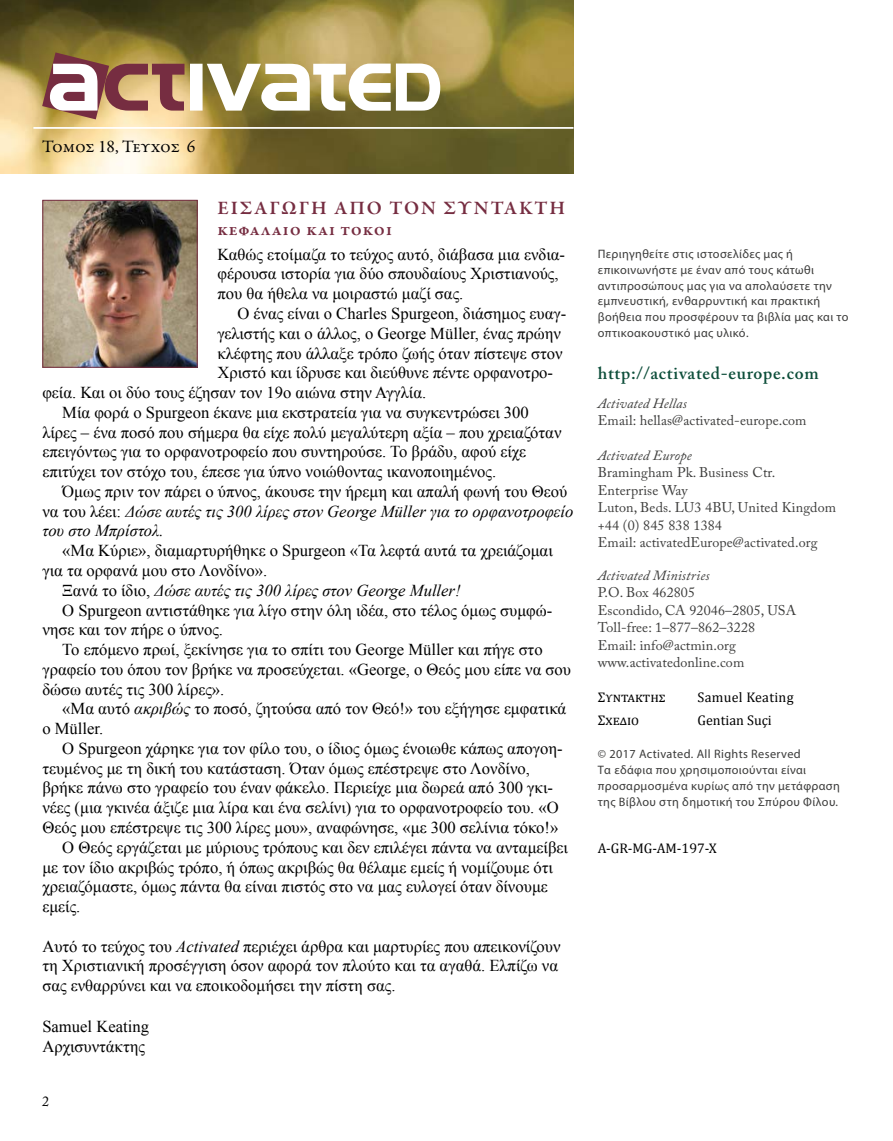
<style>
.page{position:relative;width:893px;height:1141px;background:#fff}
.page>*{position:absolute;margin:0;border:0;box-sizing:border-box;transform-origin:0 0}
.t1{font:600 19.25px "Garamond Premr Pro";letter-spacing:.1em;color:#762d41}
.t2{font:600 17.5px "Adobe Caslon Pro";letter-spacing:.04em;color:#0d4e3a}
.t3{font:600 17.5px "Garamond Premr Pro";letter-spacing:.05em;color:#762d41}
.t4{font:17.5px "Garamond Premr Pro";letter-spacing:-.025em;color:#000}
.t5{font:16.62px/19.8px "Times New Roman";color:#000}
.t6{font:italic 16.62px "Times New Roman";color:#000}
.t7{font:14px/17.5px "Adobe Caslon Pro";letter-spacing:.01em;color:#3c3c3b}
.t8{font:italic 14px "Adobe Caslon Pro";letter-spacing:.01em;color:#3c3c3b}
.t9{font:14px "Cambria";color:#000}
.t10{font:14px "Cambria";letter-spacing:.02em;color:#000}
.t11{font:14px "Adobe Caslon Pro";color:#000}
.t12{font:12.25px/15.8px "Myriad Pro";letter-spacing:.03em;color:#3c3c3b}
.s1{font-style:normal}
.s2{font-style:italic}
</style>
<div class="page">
<img style="left:0;top:0;width:573px;height:173px">
<img style="left:44px;top:202px;width:152px;height:164px">
<div style="left:42px;top:200px;width:156px;height:168px;border:1px solid #762d41"></div>
<hr style="left:33px;top:127px;width:540px;height:2px;background:#fff">
<svg style="left:42px;top:52px;width:398px;height:67px"></svg>
<p class="t4" style="left:42px;top:135px;width:155px">Τομοσ 18, Τευχοσ 6</p>
<p class="t1" style="left:217px;top:197px;width:349px">ΕΙΣΑΓΩΓΗ ΑΠΟ ΤΟΝ ΣΥΝΤΑΚΤΗ</p>
<p class="t3" style="left:217px;top:219px;width:176px">κεφάλαιο και τόκοι</p>
<p class="t5" style="left:217px;top:244px;width:349px">Καθώς ετοίμαζα το τεύχος αυτό, διάβασα μια ενδια&shy;φέρουσα ιστορία για δύο σπουδαίους Χριστιανούς, που θα ήθελα να μοιραστώ μαζί σας.</p>
<p class="t5" style="left:237px;top:303px;width:331px">Ο ένας είναι ο Charles Spurgeon, διάσημος ευαγ-</p>
<p class="t5" style="left:217px;top:323px;width:345px">γελιστής και ο άλλος, ο George Müller, ένας πρώην</p>
<p class="t5" style="left:217px;top:343px;width:347px">κλέφτης που άλλαξε τρόπο ζωής όταν πίστεψε στον</p>
<p class="t5" style="left:217px;top:363px;width:337px">Χριστό και ίδρυσε και διεύθυνε πέντε ορφανοτρο-</p>
<p class="t5" style="left:42px;top:382px;width:385px">φεία. Και οι δύο τους έζησαν τον 19ο αιώνα στην Αγγλία.</p>
<p class="t5" style="left:62px;top:402px;width:468px">Μία φορά ο Spurgeon έκανε μια εκστρατεία για να συγκεντρώσει 300</p>
<p class="t5" style="left:42px;top:422px;width:521px">λίρες – ένα ποσό που σήμερα θα είχε πολύ μεγαλύτερη αξία – που χρειαζόταν</p>
<p class="t5" style="left:42px;top:442px;width:485px">επειγόντως για το ορφανοτροφείο που συντηρούσε. Το βράδυ, αφού είχε</p>
<p class="t5" style="left:42px;top:461px;width:455px">επιτύχει τον στόχο του, έπεσε για ύπνο νοιώθοντας ικανοποιημένος.</p>
<p class="t5" style="left:62px;top:481px;width:507px">Όμως πριν τον πάρει ο ύπνος, άκουσε την ήρεμη και απαλή φωνή του Θεού</p>
<p class="t6" style="left:42px;top:500px;width:532px"><span class="s1">να του λέει:</span> Δώσε αυτές τις 300 λίρες στον George Müller για το ορφανοτροφείο</p>
<p class="t6" style="left:42px;top:519px;width:123px">του στο Μπρίστολ.</p>
<p class="t5" style="left:62px;top:540px;width:492px">«Μα Κύριε», διαμαρτυρήθηκε ο Spurgeon «Τα λεφτά αυτά τα χρειάζομαι</p>
<p class="t5" style="left:42px;top:560px;width:226px">για τα ορφανά μου στο Λονδίνο».</p>
<p class="t6" style="left:62px;top:579px;width:400px"><span class="s1">Ξανά το ίδιο,</span> Δώσε αυτές τις 300 λίρες στον George Muller!</p>
<p class="t5" style="left:62px;top:600px;width:492px">Ο Spurgeon αντιστάθηκε για λίγο στην όλη ιδέα, στο τέλος όμως συμφώ-</p>
<p class="t5" style="left:42px;top:620px;width:182px">νησε και τον πήρε ο ύπνος.</p>
<p class="t5" style="left:62px;top:639px;width:482px">Το επόμενο πρωί, ξεκίνησε για το σπίτι του George Müller και πήγε στο</p>
<p class="t5" style="left:42px;top:659px;width:530px">γραφείο του όπου τον βρήκε να προσεύχεται. «George, ο Θεός μου είπε να σου</p>
<p class="t5" style="left:42px;top:679px;width:184px">δώσω αυτές τις 300 λίρες».</p>
<p class="t5" style="left:62px;top:699px;width:506px">«Μα αυτό <span class="s2">ακριβώς</span> το ποσό, ζητούσα από τον Θεό!» του εξήγησε εμφατικά</p>
<p class="t5" style="left:42px;top:718px;width:62px">ο Müller.</p>
<p class="t5" style="left:62px;top:738px;width:502px">Ο Spurgeon χάρηκε για τον φίλο του, ο ίδιος όμως ένοιωθε κάπως απογοη-</p>
<p class="t5" style="left:42px;top:758px;width:489px">τευμένος με τη δική του κατάσταση. Όταν όμως επέστρεψε στο Λονδίνο,</p>
<p class="t5" style="left:42px;top:778px;width:512px">βρήκε πάνω στο γραφείο του έναν φάκελο. Περιείχε μια δωρεά από 300 γκι-</p>
<p class="t5" style="left:42px;top:797px;width:518px">νέες (μια γκινέα άξιζε μια λίρα και ένα σελίνι) για το ορφανοτροφείο του. «Ο</p>
<p class="t5" style="left:42px;top:817px;width:517px">Θεός μου επέστρεψε τις 300 λίρες μου», αναφώνησε, «με 300 σελίνια τόκο!»</p>
<p class="t5" style="left:62px;top:837px;width:507px">Ο Θεός εργάζεται με μύριους τρόπους και δεν επιλέγει πάντα να ανταμείβει</p>
<p class="t5" style="left:42px;top:857px;width:512px">με τον ίδιο ακριβώς τρόπο, ή όπως ακριβώς θα θέλαμε εμείς ή νομίζουμε ότι</p>
<p class="t5" style="left:42px;top:877px;width:507px">χρειαζόμαστε, όμως πάντα θα είναι πιστός στο να μας ευλογεί όταν δίνουμε</p>
<p class="t5" style="left:42px;top:896px;width:40px">εμείς.</p>
<p class="t5" style="left:42px;top:936px;width:520px">Αυτό το τεύχος του <span class="s2">Activated</span> περιέχει άρθρα και μαρτυρίες που απεικονίζουν τη Χριστιανική προσέγγιση όσον αφορά τον πλούτο και τα αγαθά. Ελπίζω να σας ενθαρρύνει και να εποικοδομήσει την πίστη σας.</p>
<p class="t5" style="left:42px;top:1016px;width:108px">Samuel Keating<br>Αρχισυντάκτης</p>
<p class="t11" style="left:42px;top:1093px;width:8px">2</p>
<p class="t12" style="left:598px;top:246px;width:252px">Περιηγηθείτε στις ιστοσελίδες μας ή επικοινωνήστε με έναν από τους κάτωθι αντιπροσώπους μας για να απολαύσετε την εμπνευστική, ενθαρρυντική και πρακτική βοήθεια που προσφέρουν τα βιβλία μας και το οπτικοακουστικό μας υλικό.</p>
<p class="t2" style="left:598px;top:362px;width:222px">http://activated-europe.com</p>
<p class="t8" style="left:598px;top:395px;width:91px">Activated Hellas</p>
<p class="t7" style="left:598px;top:412px;width:210px">Email: hellas@activated-europe.com</p>
<p class="t8" style="left:598px;top:447px;width:95px">Activated Europe</p>
<p class="t7" style="left:598px;top:464px;width:240px">Bramingham Pk. Business Ctr.<br>Enterprise Way<br>Luton, Beds. LU3 4BU, United Kingdom +44 (0) 845 838 1384<br>Email: activatedEurope@activated.org</p>
<p class="t8" style="left:598px;top:567px;width:113px">Activated Ministries</p>
<p class="t7" style="left:598px;top:584px;width:200px">P.O. Box 462805<br>Escondido, CA 92046–2805, USA<br>Toll-free: 1–877–862–3228<br>Email: info@actmin.org www.activatedonline.com</p>
<p class="t9" style="left:598px;top:689px;width:69px">Συντακτησ</p>
<p class="t10" style="left:698px;top:689px;width:98px">Samuel Keating</p>
<p class="t9" style="left:598px;top:712px;width:43px">Σχεδιο</p>
<p class="t9" style="left:698px;top:712px;width:76px">Gentian Suçi</p>
<p class="t12" style="left:598px;top:746px;width:244px">© 2017 Activated. All Rights Reserved<br>Τα εδάφια που χρησιμοποιούνται είναι προσαρμοσμένα κυρίως από την μετάφραση της Βίβλου στη δημοτική του Σπύρου Φίλου.</p>
<p class="t9" style="left:598px;top:840px;width:120px">A-GR-MG-AM-197-X</p>
</div>
